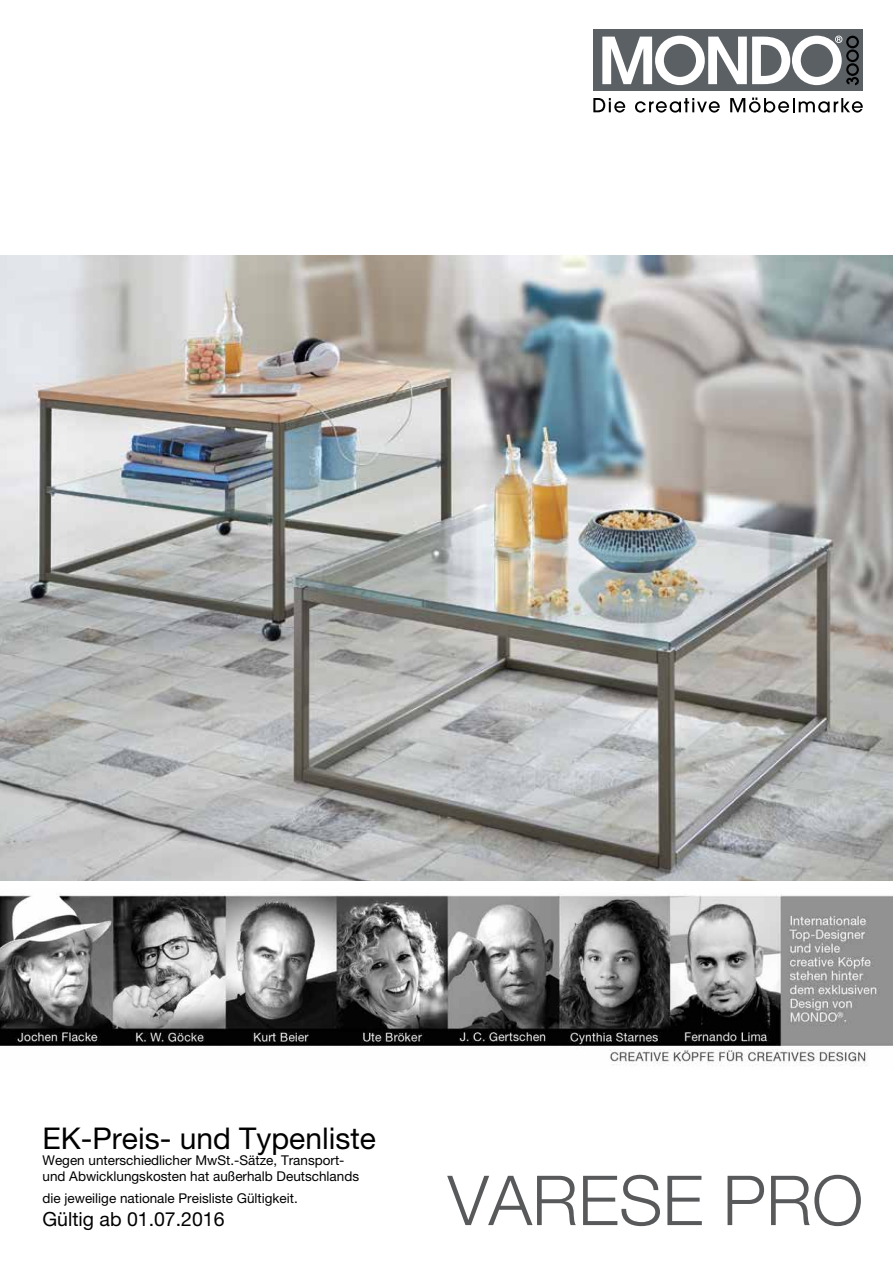
<style>
.page{position:relative;width:893px;height:1263px;background:#fff}
.page>*{position:absolute;margin:0;border:0;box-sizing:border-box;transform-origin:0 0}
.t1{font:300 69px "Helvetica Neue LTW1 G";color:#58595b}
.t2{font:30px "Helvetica Neue LTW1 G";color:#000}
.t3{font:19.5px "Helvetica Neue LTW1 G";color:#000}
.t4{font:13.5px/16.2px "Helvetica Neue LTW1 G";color:#000}
</style>
<div class="page">
<img style="left:0;top:255px;width:893px;height:625px">
<div style="left:593px;top:29px;width:269px;height:62px;background:#5b6064"></div>
<svg style="left:593px;top:98px;width:32px;height:15px"></svg>
<svg style="left:635px;top:98px;width:85px;height:15px"></svg>
<svg style="left:730px;top:98px;width:133px;height:15px"></svg>
<svg style="left:602px;top:36px;width:257px;height:49px"></svg>
<img style="left:0;top:894px;width:893px;height:172px">
<h2 class="t2" style="left:43px;top:1120px;width:335px">EK-Preis- und Typenliste</h2>
<p class="t4" style="left:43px;top:1152px;width:318px">Wegen unterschiedlicher MwSt.-Sätze, Transport&shy;und Abwicklungskosten hat außerhalb Deutschlands</p>
<p class="t4" style="left:43px;top:1190px;width:257px">die jeweilige nationale Preisliste Gültigkeit.</p>
<h3 class="t3" style="left:43px;top:1207px;width:184px">Gültig ab 01.07.2016</h3>
<h1 class="t1" style="left:448px;top:1158px;width:417px">VARESE PRO</h1>
</div>
